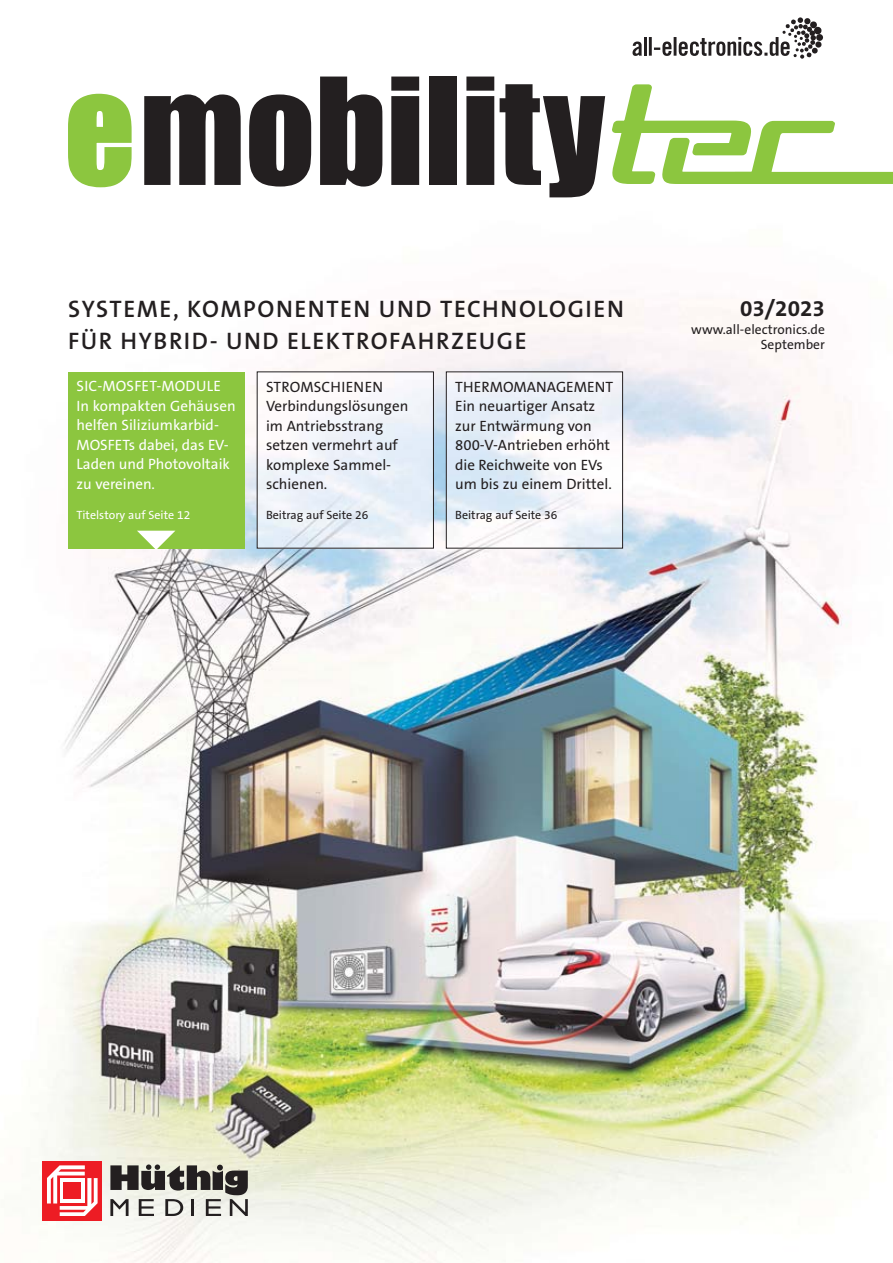
<style>
.page{position:relative;width:893px;height:1263px;background:#fff}
.page>*{position:absolute;margin:0;border:0;box-sizing:border-box;transform-origin:0 0}
.t1{font:600 24px/31.5px "The Sans Os F";letter-spacing:.065em;color:#231f20}
.t2{font:700 22.5px "The Sans Os F";color:#231f20}
.t3{font:15px/19.5px "The Sans Os F";color:#231f20}
.t4{font:15px/19.5px "The Sans Os F";color:#fff}
.t5{font:13.5px/15px "The Sans Os F";color:#231f20;text-align:right}
.t6{font:12px "The Sans Os F";color:#231f20}
.t7{font:12px "The Sans Os F";color:#fff}
</style>
<div class="page">
<img style="left:36px;top:161px;width:842px;height:1102px">
<svg style="left:632px;top:17px;width:190px;height:42px"></svg>
<img style="left:259px;top:373px;width:173px;height:173px">
<img style="left:448px;top:373px;width:173px;height:173px">
<div style="left:446px;top:371px;width:177px;height:177px;border:1px solid #231f20"></div>
<div style="left:68px;top:372px;width:176px;height:176px;background:#8cc63f"></div>
<svg style="left:67px;top:93px;width:65px;height:95px"></svg>
<svg style="left:144px;top:94px;width:97px;height:91px"></svg>
<svg style="left:249px;top:94px;width:62px;height:93px"></svg>
<svg style="left:320px;top:77px;width:62px;height:110px"></svg>
<svg style="left:391px;top:77px;width:28px;height:108px;background:#302c2d"></svg>
<div style="left:429px;top:77px;width:28px;height:108px;background:#231f20"></div>
<svg style="left:466px;top:77px;width:28px;height:108px;background:#312d2e"></svg>
<svg style="left:500px;top:84px;width:393px;height:113px"></svg>
<div style="left:43px;top:1161px;width:59px;height:59px;background:#ed1c24"></div>
<svg style="left:47px;top:1165px;width:51px;height:51px"></svg>
<div style="left:60px;top:1178px;width:24px;height:25px;background:#fff"></div>
<div style="left:64px;top:1182px;width:17px;height:17px;background:#ed1c24"></div>
<svg style="left:110px;top:1164px;width:138px;height:52px;background:#96958f"></svg>
<svg style="left:137px;top:531px;width:38px;height:19px"></svg>
<h1 class="t1" style="left:68px;top:294px;width:557px">SYSTEME, KOMPONENTEN UND TECHNOLOGIEN<br>FÜR HYBRID- UND ELEKTROFAHRZEUGE</h1>
<p class="t4" style="left:77px;top:377px;width:161px">SIC-MOSFET-MODULE<br>In kompakten Gehäusen helfen Siliziumkarbid-<br>MOSFETs dabei, das EV-<br>Laden und Photovoltaik zu vereinen.</p>
<p class="t7" style="left:77px;top:509px;width:115px">Titelstory auf Seite 12</p>
<p class="t3" style="left:266px;top:378px;width:144px">STROMSCHIENEN<br>Verbindungslösungen im Antriebsstrang setzen vermehrt auf komplexe Sammel&shy;schienen.</p>
<p class="t6" style="left:266px;top:509px;width:104px">Beitrag auf Seite 26</p>
<p class="t3" style="left:455px;top:378px;width:160px">THERMOMANAGEMENT<br>Ein neuartiger Ansatz zur Entwärmung von<br>800-V-Antrieben erhöht die Reichweite von EVs um bis zu einem Drittel.</p>
<p class="t6" style="left:455px;top:509px;width:104px">Beitrag auf Seite 36</p>
<h2 class="t2" style="left:740px;top:298px;width:86px">03 / 2023</h2>
<p class="t5" style="left:691px;top:322px;width:135px">www.all-electronics.de<br>September</p>
</div>
